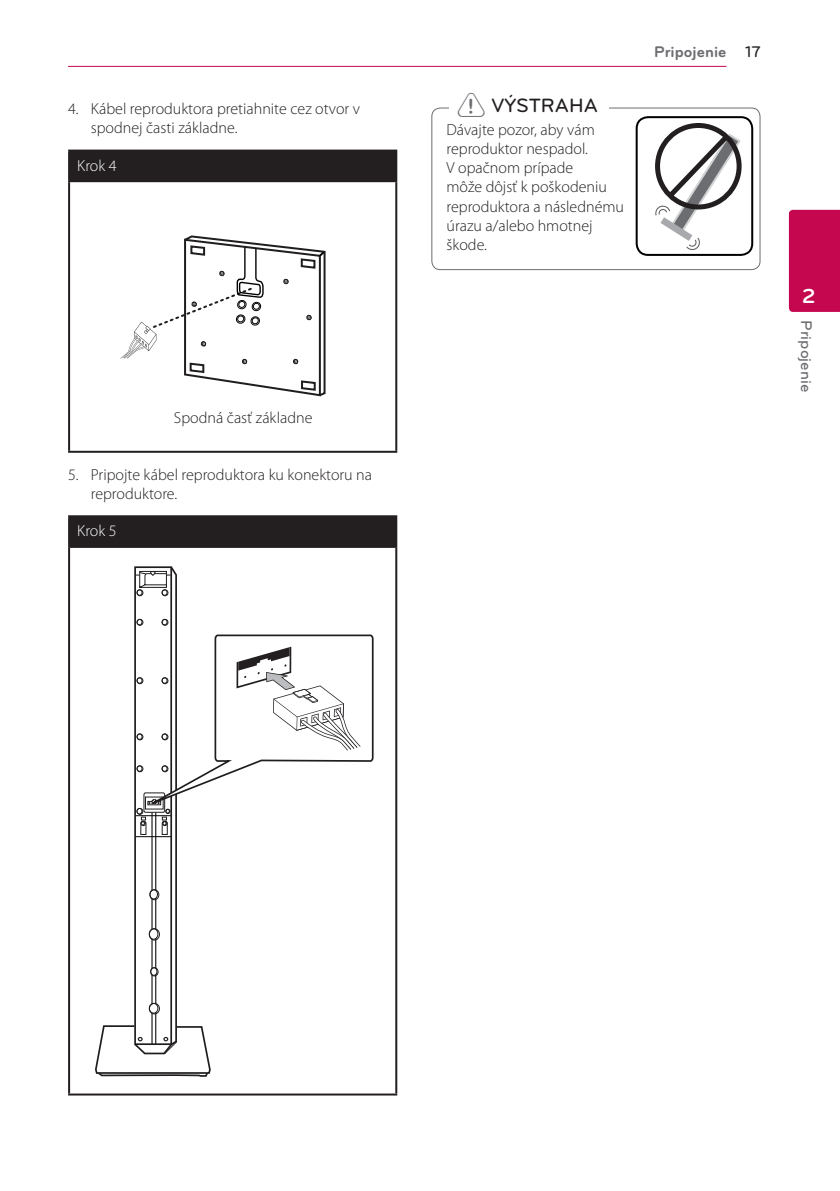
<style>
.page{position:relative;width:840px;height:1191px;background:#fff}
.page>*{position:absolute;margin:0;border:0;box-sizing:border-box;transform-origin:0 0}
.t1{font:700 21px "Bryant LG";color:#fff}
.t2{font:500 20px "Bryant LG";color:#231f20}
.Content_text_Num{font:300 16px/19.2px "Myriad Pro";color:#231f20}
.Chapter_Title_Top_R{font:700 16px "Bryant LG";color:#6c6d70}
.Chapter_Title_Side{font:500 16px "Bryant LG";color:#6c6d70}
.t3{font:300 16px "Myriad Pro";color:#fff}
.Page_No_Right{font:500 16px "Bryant LG";color:#231f20}
.s1{font-family:"UPSYS Common";font-weight:400;font-size:30px;color:#6c6d70}
</style>
<div class="page">
<hr style="left:68px;top:66px;width:658px;height:1px;background:#c50750">
<div style="left:788px;top:210px;width:51px;height:102px;background:#c50750"></div>
<div style="left:69px;top:151px;width:327px;height:30px;background:#231f20"></div>
<hr style="left:68px;top:182px;width:2px;height:269px;background:#231f20">
<hr style="left:395px;top:182px;width:2px;height:269px;background:#231f20">
<hr style="left:68px;top:451px;width:329px;height:2px;background:#231f20">
<hr style="left:68px;top:150px;width:329px;height:2px;background:#231f20">
<hr style="left:68px;top:152px;width:2px;height:28px;background:#231f20">
<hr style="left:395px;top:152px;width:2px;height:28px;background:#231f20">
<hr style="left:68px;top:180px;width:329px;height:2px;background:#231f20">
<hr style="left:76px;top:189px;width:63px;height:1px;background:#040503">
<svg style="left:120px;top:235px;width:205px;height:162px"></svg>
<div style="left:69px;top:516px;width:327px;height:31px;background:#231f20"></div>
<hr style="left:68px;top:548px;width:2px;height:545px;background:#231f20">
<hr style="left:395px;top:548px;width:2px;height:545px;background:#231f20">
<hr style="left:68px;top:1093px;width:329px;height:2px;background:#231f20">
<hr style="left:68px;top:515px;width:329px;height:2px;background:#231f20">
<hr style="left:68px;top:517px;width:2px;height:29px;background:#231f20">
<hr style="left:395px;top:517px;width:2px;height:29px;background:#231f20">
<hr style="left:68px;top:546px;width:329px;height:2px;background:#231f20">
<svg style="left:95px;top:566px;width:277px;height:510px"></svg>
<div style="left:431px;top:107px;width:329px;height:163px;border:1px solid #6c6d70;border-radius:9px"></div>
<div style="left:449px;top:102px;width:160px;height:20px;background:#fff"></div>
<svg style="left:655px;top:123px;width:86px;height:127px"></svg>
<div style="left:635px;top:116px;width:117px;height:140px;border:2px solid #000;border-radius:11px"></div>
<p class="Content_text_Num" style="left:91px;top:99px;width:270px;text-indent:-23px">4. Kábel reproduktora pretiahnite cez otvor v spodnej časti základne.</p>
<p class="t3" style="left:77px;top:156px;width:41px">Krok 4</p>
<p class="Content_text_Num" style="left:174px;top:407px;width:140px">Spodná časť základne</p>
<p class="Content_text_Num" style="left:91px;top:465px;width:283px;text-indent:-23px">5. Pripojte kábel reproduktora ku konektoru na reproduktore.</p>
<p class="t3" style="left:77px;top:521px;width:41px">Krok 5</p>
<p class="t2" style="left:454px;top:93px;width:144px"><span class="s1">&gt;</span> VÝSTRAHA</p>
<p class="Content_text_Num" style="left:446px;top:120px;width:179px">Dávajte pozor, aby vám reproduktor nespadol.<br>V opačnom prípade<br>môže dôjsť k poškodeniu reproduktora a následnému úrazu a/alebo hmotnej škode.</p>
<p class="Chapter_Title_Top_R" style="left:653px;top:42px;width:74px">Pripojenie</p>
<p class="Page_No_Right" style="left:744px;top:42px;width:17px">17</p>
<p class="t1" style="left:801px;top:283px;width:15px">2</p>
<p class="Chapter_Title_Side" style="left:815px;top:320px;width:73px;rotate:90deg">Pripojenie</p>
</div>
